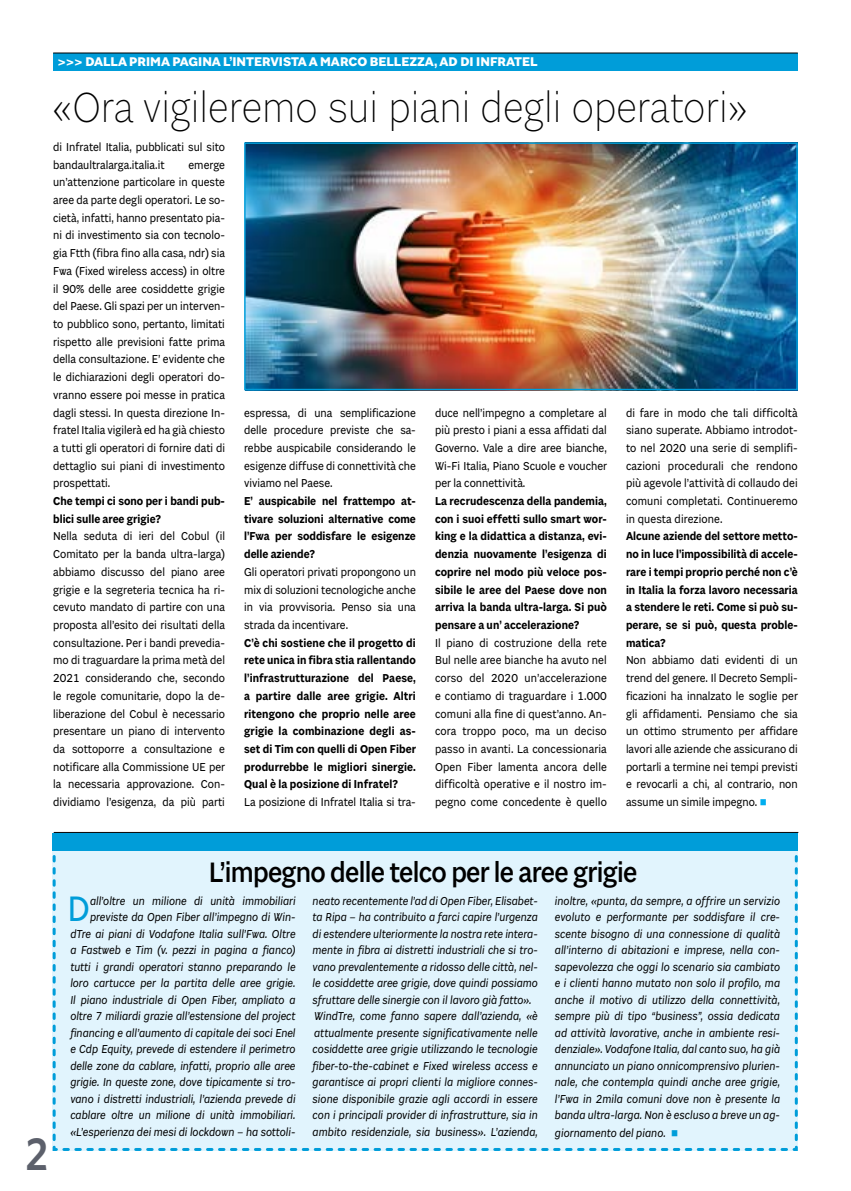
<style>
.page{position:relative;width:851px;height:1191px;background:#fff}
.page>*{position:absolute;margin:0;border:0;box-sizing:border-box;transform-origin:0 0}
.t1{font:600 46.5px "Whitney";color:#5c606b;scale:.9 1}
.t2{font:300 45px "Sole 24 Sans Number";color:#000;scale:.9 1}
.t3{font:37.8px "Sole 24 Sans Number";color:#009dd9;scale:.9 1}
.t4{font:500 30px "Sole 24 Sans Number";letter-spacing:-.025em;color:#000;scale:.9 1}
.t5{font:700 13.5px "Sole 24 Sans Number";color:#fff}
.t6{font:12.3px/17.7px "Sole 24 Sans Number";color:#000;text-align:justify;scale:.9 1}
.t7{font:italic 12.3px/16.5px "Sole 24 Sans Number";color:#000;text-align:right;scale:.9 1}
.t8{font:600 12.3px/17.7px "Sole 24 Sans Number";color:#000;text-align:justify;scale:.9 1}
.s1{color:#00aeef}
.s2{color:#009dd9}
</style>
<div class="page">
<div style="left:53px;top:53px;width:744px;height:18px;background:#009dd9"></div>
<hr style="left:53px;top:53px;width:744px;height:1px;background:#000">
<img style="left:247px;top:145px;width:547px;height:242px">
<div style="left:244px;top:142px;width:553px;height:248px;border:2px solid #009dd9"></div>
<div style="left:52px;top:831px;width:747px;height:320px;background:#e1f4fd"></div>
<div style="left:53px;top:833px;width:744px;height:17px;background:#009dd9"></div>
<p class="t5" style="left:57px;top:53px;width:481px">&gt;&gt;&gt; DALLA PRIMA PAGINA L’INTERVISTA A MARCO BELLEZZA, AD DI INFRATEL</p>
<h2 class="t2" style="left:53px;top:83px;width:773px">«Ora vigileremo sui piani degli operatori»</h2>
<p class="t6" style="left:53px;top:138px;width:192px">di Infratel Italia, pubblicati sul sito bandaultralarga.italia.it</p>
<p class="t6" style="left:53px;top:156px;width:192px;text-indent:135px">emerge un’attenzione particolare in queste aree da parte degli operatori. Le so&shy;cietà, infatti, hanno presentato pia&shy;ni di investimento sia con tecnolo&shy;gia Ftth (fibra fino alla casa, ndr) sia Fwa (Fixed wireless access) in oltre il 90% delle aree cosiddette grigie del Paese. Gli spazi per un interven&shy;to pubblico sono, pertanto, limitati rispetto alle previsioni fatte prima della consultazione. E’ evidente che le dichiarazioni degli operatori do&shy;vranno essere poi messe in pratica dagli stessi. In questa direzione In&shy;fratel Italia vigilerà ed ha già chiesto a tutti gli operatori di fornire dati di dettaglio sui piani di investimento prospettati.</p>
<p class="t8" style="left:53px;top:492px;width:192px">Che tempi ci sono per i bandi pub&shy;blici sulle aree grigie?</p>
<p class="t6" style="left:53px;top:528px;width:193px">Nella seduta di ieri del Cobul (il Comitato per la banda ultra-larga) abbiamo discusso del piano aree grigie e la segreteria tecnica ha ri&shy;cevuto mandato di partire con una proposta all’esito dei risultati della consultazione. Per i bandi prevedia&shy;mo di traguardare la prima metà del 2021 considerando che, secondo le regole comunitarie, dopo la de&shy;liberazione del Cobul è necessario presentare un piano di intervento da sottoporre a consultazione e notificare alla Commissione UE per la necessaria approvazione. Con&shy;dividiamo l’esigenza, da più parti</p>
<p class="t6" style="left:626px;top:404px;width:192px">di fare in modo che tali difficoltà siano superate. Abbiamo introdot&shy;to nel 2020 una serie di semplifi&shy;cazioni procedurali che rendono più agevole l’attività di collaudo dei comuni completati. Continueremo in questa direzione.</p>
<p class="t8" style="left:626px;top:528px;width:192px">Alcune aziende del settore metto&shy;no in luce l’impossibilità di accele&shy;rare i tempi proprio perché non c’è in Italia la forza lavoro necessaria a stendere le reti. Come si può su&shy;perare, se si può, questa proble&shy;matica?</p>
<p class="t6" style="left:626px;top:652px;width:193px">Non abbiamo dati evidenti di un trend del genere. Il Decreto Sempli&shy;ficazioni ha innalzato le soglie per gli affidamenti. Pensiamo che sia un ottimo strumento per affidare lavori alle aziende che assicurano di portarli a termine nei tempi previsti e revocarli a chi, al contrario, non assume un simile impegno. <span class="s1">■</span></p>
<p class="t6" style="left:244px;top:404px;width:192px">espressa, di una semplificazione delle procedure previste che sa&shy;rebbe auspicabile considerando le esigenze diffuse di connettività che viviamo nel Paese.</p>
<p class="t8" style="left:244px;top:492px;width:192px">E’ auspicabile nel frattempo at&shy;tivare soluzioni alternative come l’Fwa per soddisfare le esigenze delle aziende?</p>
<p class="t6" style="left:244px;top:563px;width:192px">Gli operatori privati propongono un mix di soluzioni tecnologiche anche in via provvisoria. Penso sia una strada da incentivare.</p>
<p class="t8" style="left:244px;top:634px;width:193px">C’è chi sostiene che il progetto di rete unica in fibra stia rallentando l’infrastrutturazione del Paese, a partire dalle aree grigie. Altri ritengono che proprio nelle aree grigie la combinazione degli as&shy;set di Tim con quelli di Open Fiber produrrebbe le migliori sinergie.<br>Qual è la posizione di Infratel?</p>
<p class="t6" style="left:244px;top:793px;width:192px">La posizione di Infratel Italia si tra-</p>
<p class="t6" style="left:435px;top:404px;width:193px">duce nell’impegno a completare al più presto i piani a essa affidati dal Governo. Vale a dire aree bianche, Wi-Fi Italia, Piano Scuole e voucher per la connettività.</p>
<p class="t8" style="left:435px;top:492px;width:192px">La recrudescenza della pandemia, con i suoi effetti sullo smart wor&shy;king e la didattica a distanza, evi&shy;denzia nuovamente l’esigenza di coprire nel modo più veloce pos&shy;sibile le aree del Paese dove non arriva la banda ultra-larga. Si può pensare a un’ accelerazione?</p>
<p class="t6" style="left:435px;top:634px;width:192px">Il piano di costruzione della rete Bul nelle aree bianche ha avuto nel corso del 2020 un’accelerazione e contiamo di traguardare i 1.000 comuni alla fine di quest’anno. An&shy;cora troppo poco, ma un deciso passo in avanti. La concessionaria Open Fiber lamenta ancora delle difficoltà operative e il nostro im&shy;pegno come concedente è quello</p>
<h1 class="t1" style="left:26px;top:1125px;width:27px">2</h1>
<h3 class="t4" style="left:209px;top:854px;width:478px">L’impegno delle telco per le aree grigie</h3>
<p class="t7" style="left:70px;top:892px;width:252px">all’oltre un milione di unità immobiliari previste da Open Fiber all’impegno di Win&shy;dTre ai piani di Vodafone Italia sull’Fwa. Oltre a Fastweb e Tim (v. pezzi in pagina a fianco) tutti i grandi operatori stanno preparando le loro cartucce per la partita delle aree grigie.<br>Il piano industriale di Open Fiber, ampliato a oltre 7 miliardi grazie all’estensione del project financing e all’aumento di capitale dei soci Enel e Cdp Equity, prevede di estendere il perimetro delle zone da cablare, infatti, proprio alle aree grigie. In queste zone, dove tipicamente si tro&shy;vano i distretti industriali, l’azienda prevede di cablare oltre un milione di unità immobiliari. «L’esperienza dei mesi di lockdown – ha sottoli-</p>
<p class="t7" style="left:312px;top:892px;width:252px;text-align:left">neato recentemente l’ad di Open Fiber, Elisabet&shy;ta Ripa – ha contribuito a farci capire l’urgenza di estendere ulteriormente la nostra rete intera&shy;mente in fibra ai distretti industriali che si tro&shy;vano prevalentemente a ridosso delle città, nel&shy;le cosiddette aree grigie, dove quindi possiamo sfruttare delle sinergie con il lavoro già fatto».<br>WindTre, come fanno sapere dall’azienda, «è attualmente presente significativamente nelle cosiddette aree grigie utilizzando le tecnologie fiber-to-the-cabinet e Fixed wireless access e garantisce ai propri clienti la migliore connes&shy;sione disponibile grazie agli accordi in essere con i principali provider di infrastrutture, sia in ambito residenziale, sia business». L’azienda,</p>
<p class="t7" style="left:554px;top:892px;width:252px;text-align:justify">inoltre, «punta, da sempre, a offrire un servizio evoluto e performante per soddisfare il cre&shy;scente bisogno di una connessione di qualità all’interno di abitazioni e imprese, nella con&shy;sapevolezza che oggi lo scenario sia cambiato e i clienti hanno mutato non solo il profilo, ma anche il motivo di utilizzo della connettività, sempre più di tipo “business”, ossia dedicata ad attività lavorative, anche in ambiente resi&shy;denziale». Vodafone Italia, dal canto suo, ha già annunciato un piano onnicomprensivo plurien&shy;nale, che contempla quindi anche aree grigie, l’Fwa in 2mila comuni dove non è presente la banda ultra-larga. Non è escluso a breve un ag-</p>
<h3 class="t3" style="left:67px;top:886px;width:26px">D</h3>
<p class="t7" style="left:554px;top:1125px;width:138px">giornamento del piano. <span class="s2">■</span></p>
</div>
